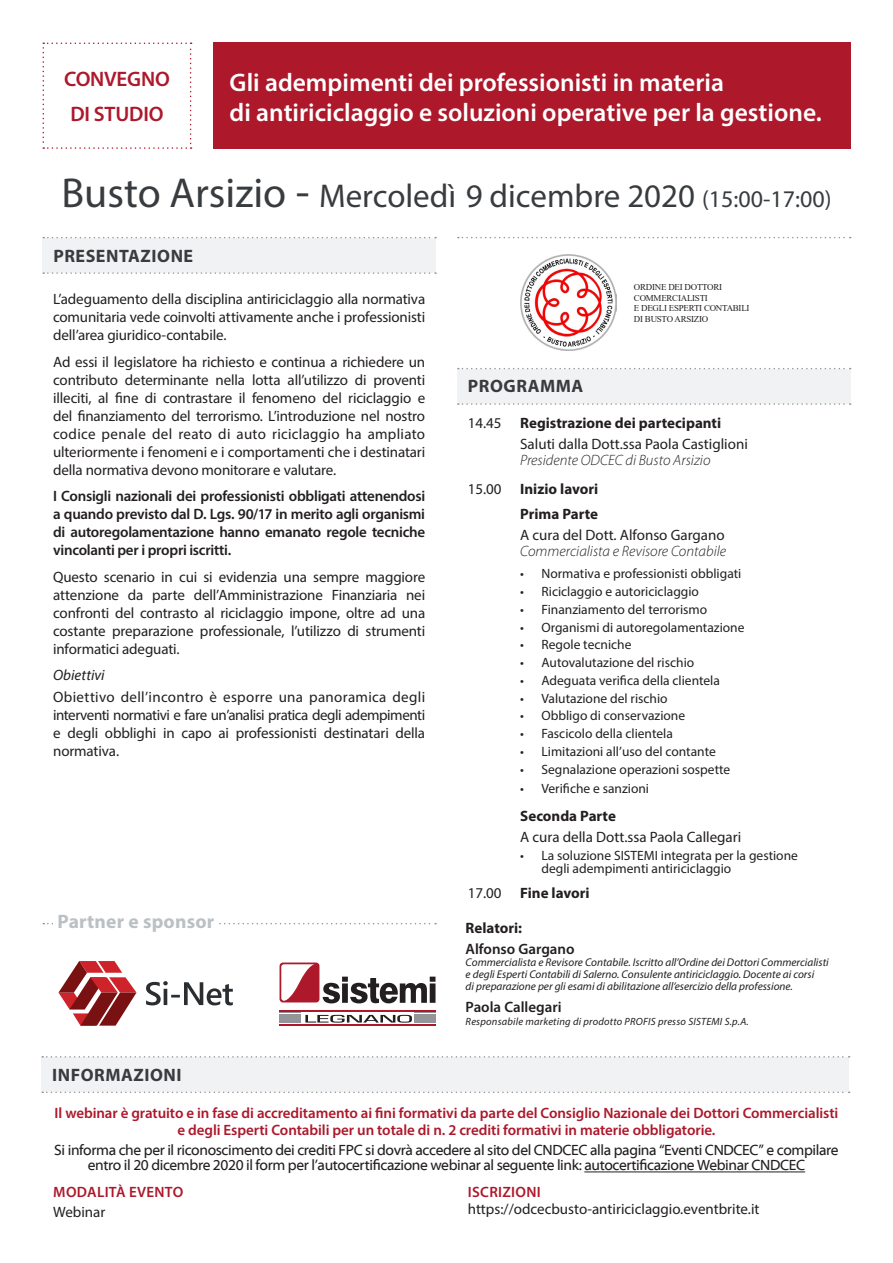
<style>
.page{position:relative;width:893px;height:1263px;background:#fff}
.page>*{position:absolute;margin:0;border:0;box-sizing:border-box;transform-origin:0 0}
.t1{font:33px "Myriad Pro";color:#393c3f}
.t2{font:600 25.5px/30.6px "Myriad Pro";color:#fff}
.t3{font:600 21px "Myriad Pro";letter-spacing:-.01em;color:#ad182b}
.t4{font:700 19.5px "Myriad Pro";letter-spacing:.01em;color:#bac0c4}
.t5{font:700 18px "Myriad Pro";letter-spacing:.03em;color:#393c3f}
.t6{font:15px/18px "Myriad Pro";letter-spacing:-.005em;color:#231f20;text-align:justify}
.t7{font:15px/15px "Myriad Web Pro";letter-spacing:-.025em;color:#231f20;text-align:center}
.t8{font:600 15px/18px "Myriad Pro";letter-spacing:-.015em;color:#231f20;text-align:justify}
.t9{font:600 15px/16.5px "Myriad Pro";letter-spacing:-.005em;color:#ad182b;text-align:center}
.t10{font:700 15px "Myriad Pro";color:#231f20}
.t11{font:italic 300 15px "Myriad Pro";color:#231f20}
.t12{font:600 15px "Myriad Pro";letter-spacing:.02em;color:#ad182b}
.t13{font:italic 15px "Myriad Pro";color:#231f20}
.t14{font:13.5px/13.5px "Myriad Pro";color:#231f20}
.t15{font:italic 11.25px/12px "Myriad Pro";color:#231f20}
.t16{font:italic 10.5px "Myriad Pro";letter-spacing:.02em;color:#231f20}
.t17{font:9px/10.6px "Times New Roman";letter-spacing:-.025em;color:#231f20}
.s1{font-size:42px}
.s2{font-size:45px}
.s3{font-size:24px}
</style>
<div class="page">
<div style="left:41px;top:1057px;width:808px;height:34px;background:#f1f2f3"></div>
<svg style="left:42px;top:1091px;width:808px;height:2px"></svg>
<svg style="left:42px;top:1056px;width:808px;height:1px"></svg>
<div style="left:457px;top:369px;width:393px;height:34px;background:#f1f2f3"></div>
<svg style="left:458px;top:403px;width:393px;height:2px"></svg>
<svg style="left:458px;top:368px;width:393px;height:1px"></svg>
<svg style="left:458px;top:237px;width:393px;height:1px"></svg>
<div style="left:213px;top:43px;width:637px;height:106px;background:#ad182b"></div>
<svg style="left:43px;top:43px;width:149px;height:106px"></svg>
<div style="left:43px;top:238px;width:393px;height:34px;background:#f1f2f3"></div>
<svg style="left:43px;top:272px;width:393px;height:2px"></svg>
<svg style="left:43px;top:237px;width:393px;height:1px"></svg>
<svg style="left:43px;top:923px;width:393px;height:1px"></svg>
<div style="left:54px;top:913px;width:164px;height:15px;background:#fff"></div>
<hr style="left:584px;top:1171px;width:221px;height:1px;background:#231f20">
<div style="left:279px;top:961px;width:41px;height:42px;border:1px solid #fff;border-radius:4px"></div>
<div style="left:280px;top:962px;width:39px;height:40px;background:#ad182b;border-radius:3px"></div>
<svg style="left:281px;top:964px;width:33px;height:37px"></svg>
<svg style="left:323px;top:977px;width:112px;height:26px"></svg>
<hr style="left:279px;top:1010px;width:157px;height:1px;background:#ad182b">
<hr style="left:279px;top:1024px;width:157px;height:2px;background:#ad182b">
<svg style="left:279px;top:1014px;width:157px;height:9px"></svg>
<svg style="left:58px;top:961px;width:78px;height:65px"></svg>
<svg style="left:146px;top:981px;width:87px;height:24px"></svg>
<img style="left:521px;top:255px;width:96px;height:96px">
<p class="t3" style="left:64px;top:66px;width:107px">CONVEGNO</p>
<p class="t3" style="left:70px;top:100px;width:95px">DI STUDIO</p>
<p class="t2" style="left:230px;top:66px;width:594px">Gli adempimenti dei professionisti in materia<br>di antiriciclaggio e soluzioni operative per la gestione.</p>
<p class="t1" style="left:61px;top:175px;width:771px"><span class="s1">Busto Arsizio</span> <span class="s2">-</span> Mercoledì 9 dicembre 2020 <span class="s3">(15:00-17:00)</span></p>
<p class="t5" style="left:53px;top:244px;width:141px">PRESENTAZIONE</p>
<p class="t6" style="left:53px;top:290px;width:374px">L’adeguamento della disciplina antiriciclaggio alla normativa comunitaria vede coinvolti attivamente anche i professionisti dell’area giuridico-contabile.</p>
<p class="t6" style="left:53px;top:352px;width:374px">Ad essi il legislatore ha richiesto e continua a richiedere un contributo determinante nella lotta all’utilizzo di proventi illeciti, al fine di contrastare il fenomeno del riciclaggio e del finanziamento del terrorismo. L’introduzione nel nostro codice penale del reato di auto riciclaggio ha ampliato ulteriormente i fenomeni e i comportamenti che i destinatari della normativa devono monitorare e valutare.</p>
<p class="t8" style="left:53px;top:487px;width:374px">I Consigli nazionali dei professionisti obbligati attenendosi a quando previsto dal D. Lgs. 90/17 in merito agli organismi di autoregolamentazione hanno emanato regole tecniche vincolanti per i propri iscritti.</p>
<p class="t6" style="left:53px;top:567px;width:374px">Questo scenario in cui si evidenzia una sempre maggiore attenzione da parte dell’Amministrazione Finanziaria nei confronti del contrasto al riciclaggio impone, oltre ad una costante preparazione professionale, l’utilizzo di strumenti informatici adeguati.</p>
<p class="t13" style="left:53px;top:666px;width:53px">Obiettivi</p>
<p class="t6" style="left:53px;top:688px;width:374px">Obiettivo dell’incontro è esporre una panoramica degli interventi normativi e fare un’analisi pratica degli adempimenti e degli obblighi in capo ai professionisti destinatari della normativa.</p>
<p class="t4" style="left:58px;top:909px;width:158px">Partner e sponsor</p>
<p class="t5" style="left:52px;top:1063px;width:131px">INFORMAZIONI</p>
<p class="t5" style="left:468px;top:374px;width:117px">PROGRAMMA</p>
<p class="t17" style="left:634px;top:281px;width:90px">ORDINE DEI DOTTORI<br>COMMERCIALISTI</p>
<p class="t17" style="left:634px;top:303px;width:117px">E DEGLI ESPERTI CONTABILI</p>
<p class="t17" style="left:634px;top:313px;width:76px">DI BUSTO ARSIZIO</p>
<p class="t6" style="left:468px;top:414px;width:35px">14.45</p>
<p class="t10" style="left:520px;top:413px;width:203px">Registrazione dei partecipanti</p>
<p class="t6" style="left:520px;top:434px;width:229px">Saluti dalla Dott.ssa Paola Castiglioni</p>
<p class="t11" style="left:520px;top:451px;width:192px">Presidente ODCEC di Busto Arsizio</p>
<p class="t6" style="left:468px;top:480px;width:35px">15.00</p>
<p class="t10" style="left:520px;top:479px;width:80px">Inizio lavori</p>
<p class="t10" style="left:520px;top:504px;width:79px">Prima Parte</p>
<p class="t6" style="left:520px;top:526px;width:206px">A cura del Dott. Alfonso Gargano</p>
<p class="t11" style="left:520px;top:542px;width:207px">Commercialista e Revisore Contabile</p>
<p class="t14" style="left:520px;top:567px;width:223px">• Normativa e professionisti obbligati</p>
<p class="t14" style="left:520px;top:585px;width:180px">• Riciclaggio e autoriciclaggio</p>
<p class="t14" style="left:520px;top:602px;width:189px">• Finanziamento del terrorismo</p>
<p class="t14" style="left:520px;top:620px;width:226px">• Organismi di autoregolamentazione</p>
<p class="t14" style="left:520px;top:638px;width:113px">• Regole tecniche</p>
<p class="t14" style="left:520px;top:656px;width:176px">• Autovalutazione del rischio</p>
<p class="t14" style="left:520px;top:673px;width:201px">• Adeguata verifica della clientela</p>
<p class="t14" style="left:520px;top:691px;width:149px">• Valutazione del rischio</p>
<p class="t14" style="left:520px;top:709px;width:167px">• Obbligo di conservazione</p>
<p class="t14" style="left:520px;top:727px;width:154px">• Fascicolo della clientela</p>
<p class="t14" style="left:520px;top:744px;width:197px">• Limitazioni all’uso del contante</p>
<p class="t14" style="left:520px;top:762px;width:212px">• Segnalazione operazioni sospette</p>
<p class="t14" style="left:520px;top:781px;width:130px">• Verifiche e sanzioni</p>
<p class="t10" style="left:520px;top:806px;width:97px">Seconda Parte</p>
<p class="t6" style="left:520px;top:828px;width:223px">A cura della Dott.ssa Paola Callegari</p>
<p class="t14" style="left:541px;top:848px;width:258px;text-indent:-21px">• La soluzione SISTEMI integrata per la gestione degli adempimenti antiriciclaggio</p>
<p class="t6" style="left:468px;top:884px;width:35px">17.00</p>
<p class="t10" style="left:520px;top:883px;width:71px">Fine lavori</p>
<p class="t10" style="left:466px;top:918px;width:58px">Relatori:</p>
<p class="t8" style="left:466px;top:940px;width:111px">Alfonso Gargano</p>
<p class="t15" style="left:466px;top:956px;width:365px">Commercialista e Revisore Contabile. Iscritto all’Ordine dei Dottori Commercialisti e degli Esperti Contabili di Salerno. Consulente antiriciclaggio. Docente ai corsi<br>di preparazione per gli esami di abilitazione all’esercizio della professione.</p>
<p class="t8" style="left:466px;top:997px;width:97px">Paola Callegari</p>
<p class="t16" style="left:466px;top:1015px;width:285px">Responsabile marketing di prodotto PROFIS presso SISTEMI S.p.A.</p>
<p class="t9" style="left:55px;top:1104px;width:785px">Il webinar è gratuito e in fase di accreditamento ai fini formativi da parte del Consiglio Nazionale dei Dottori Commercialisti e degli Esperti Contabili per un totale di n. 2 crediti formativi in materie obbligatorie.</p>
<p class="t7" style="left:54px;top:1143px;width:786px">Si informa che per il riconoscimento dei crediti FPC si dovrà accedere al sito del CNDCEC alla pagina “Eventi CNDCEC” e compilare entro il 20 dicembre 2020 il form per l’autocertificazione webinar al seguente link: autocertificazione Webinar CNDCEC</p>
<p class="t12" style="left:468px;top:1182px;width:74px">ISCRIZIONI</p>
<p class="t6" style="left:468px;top:1199px;width:293px">https://odcecbusto-antiriciclaggio.eventbrite.it</p>
<p class="t12" style="left:53px;top:1182px;width:131px">MODALITÀ EVENTO</p>
<p class="t6" style="left:53px;top:1202px;width:54px">Webinar</p>
</div>
